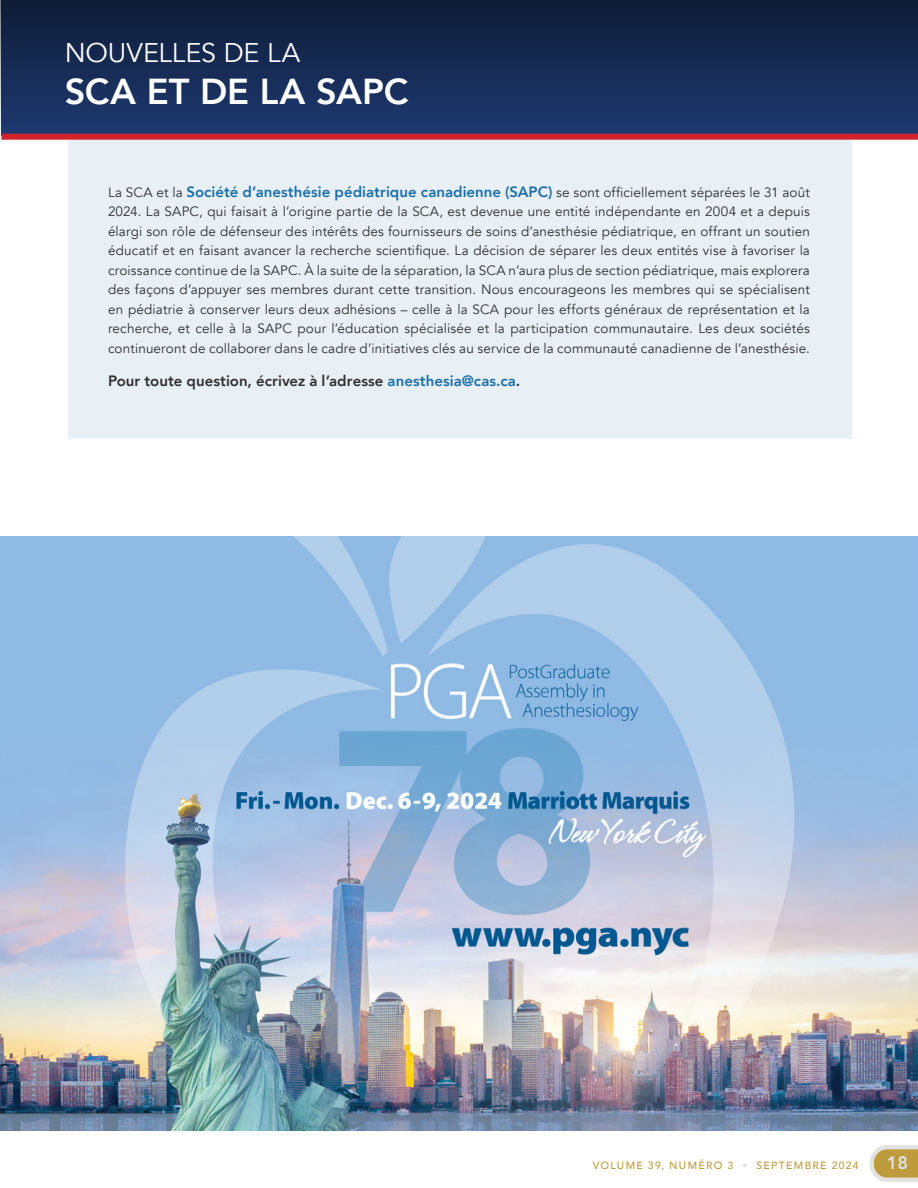
<style>
.page{position:relative;width:918px;height:1188px;background:#fff}
.page>*{position:absolute;margin:0;border:0;box-sizing:border-box;transform-origin:0 0}
.t1{font:800 36px "Avenir";letter-spacing:-.005em;color:#fff}
.t2{font:27px "Avenir";letter-spacing:-.005em;color:#fff}
.t3{font:800 18px "Avenir";color:#e2e2e0}
.t4{font:800 15px "Avenir";color:#1b70a8}
.t5{font:800 15px "Avenir";letter-spacing:.005em;color:#312f30}
.t6{font:13.5px/19.5px "Avenir";letter-spacing:.01em;color:#312f30;text-align:justify}
.t7{font:500 10.5px "Avenir";letter-spacing:.12em;color:#be9c3d}
.s1{font-weight:400;font-size:13.5px;color:#312f30}
.s2{color:#1b70a8}
.s3{color:#e2e2e0}
</style>
<div class="page">
<svg style="left:870px;top:1145px;width:48px;height:37px;background:#ccb677"></svg>
<div style="left:68px;top:137px;width:783px;height:302px;background:#e8f0f6"></div>
<div style="left:1px;top:0;width:917px;height:136px;background:linear-gradient(to bottom,#0e1b36,#1e3a71)"></div>
<div style="left:1px;top:134px;width:917px;height:6px;background:#d1232a"></div>
<img style="left:0;top:537px;width:918px;height:594px">
<p class="t2" style="left:65px;top:36px;width:237px">NOUVELLES DE LA</p>
<p class="t1" style="left:65px;top:63px;width:345px">SCA ET DE LA SAPC</p>
<p class="t4" style="left:108px;top:180px;width:703px"><span class="s1">La SCA et la</span> Société d’anesthésie pédiatrique canadienne (SAPC) <span class="s1">se sont officiellement séparées le 31 août</span></p>
<p class="t6" style="left:108px;top:202px;width:704px">2024. La SAPC, qui faisait à l’origine partie de la SCA, est devenue une entité indépendante en 2004 et a depuis élargi son rôle de défenseur des intérêts des fournisseurs de soins d’anesthésie pédiatrique, en offrant un soutien éducatif et en faisant avancer la recherche scientifique. La décision de séparer les deux entités vise à favoriser la croissance continue de la SAPC. À la suite de la séparation, la SCA n’aura plus de section pédiatrique, mais explorera des façons d’appuyer ses membres durant cette transition. Nous encourageons les membres qui se spécialisent en pédiatrie à conserver leurs deux adhésions – celle à la SCA pour les efforts généraux de représentation et la recherche, et celle à la SAPC pour l’éducation spécialisée et la participation communautaire. Les deux sociétés continueront de collaborer dans le cadre d’initiatives clés au service de la communauté canadienne de l’anesthésie.</p>
<p class="t5" style="left:108px;top:369px;width:414px">Pour toute question, écrivez à l’adresse <span class="s2">anesthesia@cas.ca</span>.</p>
<p class="t7" style="left:593px;top:1157px;width:268px">VOLUME 39, NUMÉRO 3 <span class="s3">•</span> SEPTEMBRE 2024</p>
<h3 class="t3" style="left:887px;top:1149px;width:23px">18</h3>
</div>
